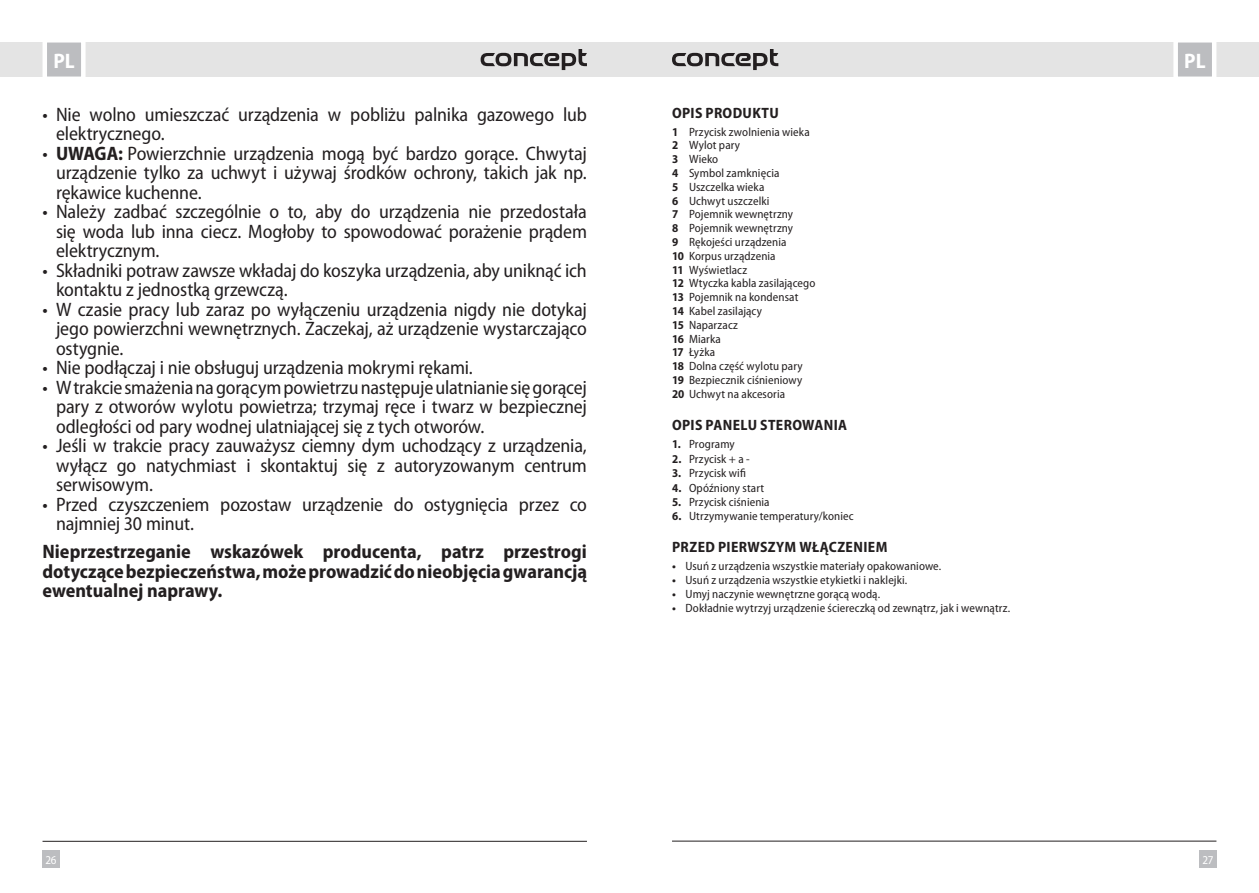
<style>
.page{position:relative;width:1259px;height:893px;background:#fff}
.page>*{position:absolute;margin:0;border:0;box-sizing:border-box;transform-origin:0 0}
.t1{font:700 semi-condensed 21px "Myriad Pro";color:#fff}
.t2{font:semi-condensed 19.5px/19.5px "Myriad Pro";letter-spacing:-.01em;color:#231f20;text-align:justify}
.t3{font:700 semi-condensed 19.5px/19.5px "Myriad Pro";color:#231f20;text-align:justify}
.t4{font:700 semi-condensed 15px "Myriad Pro";letter-spacing:.025em;color:#231f20}
.t5{font:semi-condensed 12px/13.8px "Myriad Pro";letter-spacing:.01em;color:#231f20}
.t6{font:semi-condensed 12px "Myriad Pro";color:#fff}
.s1{font-weight:700}
</style>
<div class="page">
<div style="left:629px;top:43px;width:630px;height:34px;background:#e4e4e4"></div>
<div style="left:0;top:43px;width:629px;height:34px;background:#e4e4e4"></div>
<div style="left:43px;top:850px;width:17px;height:17px;background:#bcbdc0"></div>
<div style="left:1199px;top:850px;width:17px;height:17px;background:#bcbdc0"></div>
<svg style="left:1171px;top:42px;width:47px;height:35px;background:#cdced0"></svg>
<svg style="left:40px;top:42px;width:48px;height:35px;background:#ceced0"></svg>
<hr style="left:672px;top:841px;width:544px;height:1px;background:#231f20">
<hr style="left:43px;top:841px;width:544px;height:1px;background:#231f20">
<svg style="left:480px;top:49px;width:107px;height:21px"></svg>
<svg style="left:672px;top:49px;width:106px;height:21px"></svg>
<p class="t1" style="left:53px;top:50px;width:23px">PL</p>
<p class="t1" style="left:1184px;top:50px;width:23px">PL</p>
<p class="t2" style="left:56px;top:105px;width:532px;text-indent:-13px">• Nie wolno umieszczać urządzenia w pobliżu palnika gazowego lub elektrycznego.</p>
<p class="t2" style="left:56px;top:144px;width:532px;text-indent:-14px">• <span class="s1">UWAGA:</span> Powierzchnie urządzenia mogą być bardzo gorące. Chwytaj urządzenie tylko za uchwyt i używaj środków ochrony, takich jak np. rękawice kuchenne.</p>
<p class="t2" style="left:56px;top:203px;width:532px;text-indent:-13px">• Należy zadbać szczególnie o to, aby do urządzenia nie przedostała się woda lub inna ciecz. Mogłoby to spowodować porażenie prądem elektrycznym.</p>
<p class="t2" style="left:56px;top:261px;width:532px;text-indent:-13px">• Składniki potraw zawsze wkładaj do koszyka urządzenia, aby uniknąć ich kontaktu z jednostką grzewczą.</p>
<p class="t2" style="left:56px;top:300px;width:532px;text-indent:-13px">• W czasie pracy lub zaraz po wyłączeniu urządzenia nigdy nie dotykaj jego powierzchni wewnętrznych. Zaczekaj, aż urządzenie wystarczająco ostygnie.</p>
<p class="t2" style="left:43px;top:359px;width:432px">• Nie podłączaj i nie obsługuj urządzenia mokrymi rękami.</p>
<p class="t2" style="left:56px;top:378px;width:532px;text-indent:-13px">• W trakcie smażenia na gorącym powietrzu następuje ulatnianie się gorącej pary z otworów wylotu powietrza; trzymaj ręce i twarz w bezpiecznej odległości od pary wodnej ulatniającej się z tych otworów.</p>
<p class="t2" style="left:56px;top:437px;width:532px;text-indent:-13px">• Jeśli w trakcie pracy zauważysz ciemny dym uchodzący z urządzenia, wyłącz go natychmiast i skontaktuj się z autoryzowanym centrum serwisowym.</p>
<p class="t2" style="left:56px;top:495px;width:532px;text-indent:-13px">• Przed czyszczeniem pozostaw urządzenie do ostygnięcia przez co najmniej 30 minut.</p>
<p class="t3" style="left:43px;top:542px;width:546px">Nieprzestrzeganie wskazówek producenta, patrz przestrogi dotyczące bezpieczeństwa, może prowadzić do nieobjęcia gwarancją ewentualnej naprawy.</p>
<p class="t4" style="left:672px;top:104px;width:108px">OPIS PRODUKTU</p>
<p class="t5" style="left:672px;top:125px;width:145px"><span class="s1">1</span> Przycisk zwolnienia wieka<br><span class="s1">2</span> Wylot pary<br><span class="s1">3</span> Wieko<br><span class="s1">4</span> Symbol zamknięcia<br><span class="s1">5</span> Uszczelka wieka<br><span class="s1">6</span> Uchwyt uszczelki<br><span class="s1">7</span> Pojemnik wewnętrzny<br><span class="s1">8</span> Pojemnik wewnętrzny<br><span class="s1">9</span> Rękojeści urządzenia<br><span class="s1">10</span> Korpus urządzenia<br><span class="s1">11</span> Wyświetlacz<br><span class="s1">12</span> Wtyczka kabla zasilającego<br><span class="s1">13</span> Pojemnik na kondensat<br><span class="s1">14</span> Kabel zasilający<br><span class="s1">15</span> Naparzacz<br><span class="s1">16</span> Miarka<br><span class="s1">17</span> Łyżka<br><span class="s1">18</span> Dolna część wylotu pary<br><span class="s1">19</span> Bezpiecznik ciśnieniowy<br><span class="s1">20</span> Uchwyt na akcesoria</p>
<p class="t4" style="left:672px;top:416px;width:176px">OPIS PANELU STEROWANIA</p>
<p class="t5" style="left:672px;top:438px;width:64px"><span class="s1">1.</span> Programy</p>
<p class="t5" style="left:672px;top:452px;width:79px"><span class="s1">2.</span> Przycisk + a -</p>
<p class="t5" style="left:672px;top:466px;width:75px"><span class="s1">3.</span> Przycisk wifi</p>
<p class="t5" style="left:672px;top:481px;width:94px"><span class="s1">4.</span> Opóźniony start</p>
<p class="t5" style="left:672px;top:495px;width:99px"><span class="s1">5.</span> Przycisk ciśnienia</p>
<p class="t5" style="left:672px;top:510px;width:183px"><span class="s1">6.</span> Utrzymywanie temperatury/koniec</p>
<p class="t4" style="left:672px;top:539px;width:217px">PRZED PIERWSZYM WŁĄCZENIEM</p>
<p class="t5" style="left:672px;top:560px;width:271px"><span class="s1">•</span> Usuń z urządzenia wszystkie materiały opakowaniowe.</p>
<p class="t5" style="left:672px;top:573px;width:237px"><span class="s1">•</span> Usuń z urządzenia wszystkie etykietki i naklejki.</p>
<p class="t5" style="left:672px;top:587px;width:210px"><span class="s1">•</span> Umyj naczynie wewnętrzne gorącą wodą.</p>
<p class="t5" style="left:672px;top:601px;width:339px"><span class="s1">•</span> Dokładnie wytrzyj urządzenie ściereczką od zewnątrz, jak i wewnątrz.</p>
<p class="t6" style="left:45px;top:853px;width:13px">26</p>
<p class="t6" style="left:1202px;top:853px;width:13px">27</p>
</div>
